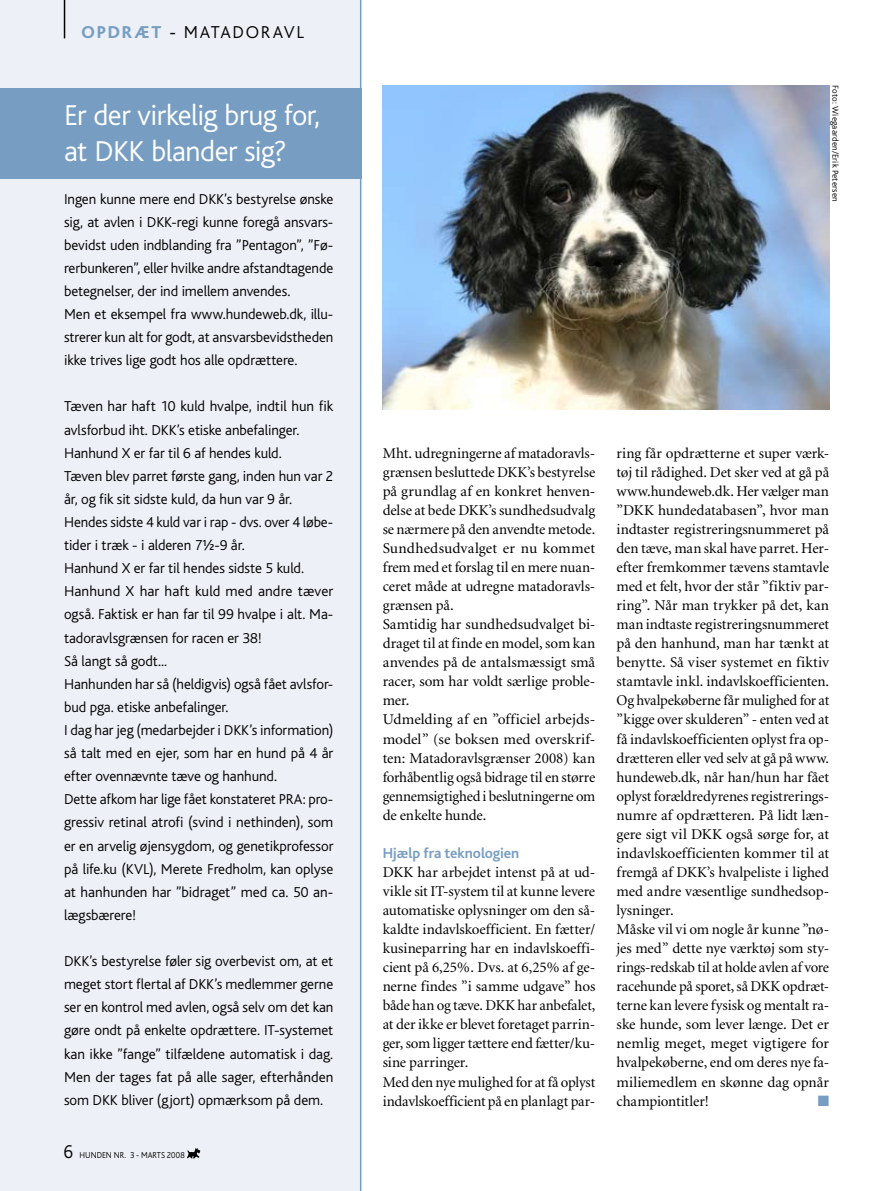
<style>
.page{position:relative;width:893px;height:1191px;background:#fff}
.page>*{position:absolute;margin:0;border:0;box-sizing:border-box;transform-origin:0 0}
.t1{font:300 30px/36px "Bliss";letter-spacing:-.02em;color:#fff}
.t2{font:300 18px "Bliss";letter-spacing:.095em;color:#000}
.t3{font:15px/19px "Minion";letter-spacing:-.005em;color:#000}
.t4{font:300 15px/23.1px "Bliss";letter-spacing:-.005em;color:#000}
.t5{font:700 15px "Bliss";letter-spacing:-.005em;color:#779ec2}
.t6{font:15px "Zapf Dingbats ITC";color:#779ec2}
.t7{font:300 9px "Bliss";letter-spacing:.015em;color:#000}
.t8{font:300 9px "Bliss";letter-spacing:.015em;color:#000;scale:.93 1}
.s1{font-weight:800;color:#779ec2}
.s2{font-weight:400}
</style>
<div class="page">
<div style="left:0;top:0;width:361px;height:1191px;background:#edf0f6"></div>
<svg style="left:187px;top:1147px;width:13px;height:11px"></svg>
<img style="left:383px;top:85px;width:446px;height:324px">
<hr style="left:64px;top:0;width:1px;height:38px;background:#000">
<div style="left:0;top:88px;width:361px;height:90px;background:#779ec2"></div>
<svg style="left:64px;top:1145px;width:8px;height:13px"></svg>
<p class="t2" style="left:82px;top:23px;width:224px"><span class="s1">opdræt</span> <span class="s2">-</span> Matadoravl</p>
<h1 class="t1" style="left:64px;top:98px;width:258px">Er der virkelig brug for, at DKK blander sig?</h1>
<p class="t4" style="left:64px;top:187px;width:271px">Ingen kunne mere end DKK’s bestyrelse ønske sig, at avlen i DKK-regi kunne foregå ansvars&shy;bevidst uden indblanding fra ”Pentagon”, ”Fø&shy;rerbunkeren”, eller hvilke andre afstandtagende betegnelser, der ind imellem anvendes.<br>M en et eksempel fra www.hundeweb.dk, illu&shy;strerer kun alt for godt, at ansvarsbevidstheden ikke trives lige godt hos alle opdrættere.</p>
<p class="t4" style="left:64px;top:395px;width:271px">Tæven har haft 10 kuld hvalpe, indtil hun fik avlsforbud iht. DKK’s etiske anbefalinger.<br>Hanhund X er far til 6 af hendes kuld.<br>Tæven blev parret første gang, inden hun var 2 år, og fik sit sidste kuld, da hun var 9 år.<br>Hendes sidste 4 kuld var i rap - dvs. over 4 løbe&shy;tider i træk - i alderen 7½-9 år.<br>Hanhund X er far til hendes sidste 5 kuld.<br>Hanhund X har haft kuld med andre tæver også. Faktisk er han far til 99 hvalpe i alt. M a&shy;tadoravlsgrænsen for racen er 38!<br>Så langt så godt...<br>Hanhunden har så (heldigvis) også fået avlsfor&shy;bud pga. etiske anbefalinger.<br>I dag har jeg (medarbejder i DKK’s information) så talt med en ejer, som har en hund på 4 år efter ovennævnte tæve og hanhund.<br>Dette afkom har lige fået konstateret PRA: pro&shy;gressiv retinal atrofi (svind i nethinden), som er en arvelig øjensygdom, og genetikprofessor på life.ku (KVL), M erete Fredholm, kan oplyse at hanhunden har ”bidraget” med ca. 50 an&shy;lægsbærere!</p>
<p class="t4" style="left:64px;top:950px;width:271px;text-align:justify">DKK’s bestyrelse føler sig overbevist om, at et meget stort flertal af DKK’s medlemmer gerne ser en kontrol med avlen, også selv om det kan gøre ondt på enkelte opdrættere. IT-systemet kan ikke ”fange” tilfældene automatisk i dag.<br>M en der tages fat på alle sager, efterhånden som DKK bliver (gjort) opmærksom på dem.</p>
<p class="t8" style="left:79px;top:1150px;width:115px">HUNDEN n r. 3 - marts 2008</p>
<p class="t7" style="left:840px;top:85px;width:118px;rotate:90deg">Foto: Wiegaarden/Erik Petersen</p>
<p class="t3" style="left:383px;top:444px;width:214px">Mht. udregningerne af matadoravls&shy;grænsen besluttede DKK’s bestyrelse på grundlag af en konkret henven&shy;delse at bede DKK’s sundhedsudvalg se nærmere på den anvendte metode.<br>Sundhedsudvalget er nu kommet frem med et forslag til en mere nuan&shy;ceret måde at udregne matadoravls&shy;grænsen på.<br>Samtidig har sundhedsudvalget bi&shy;draget til at finde en model, som kan anvendes på de antalsmæssigt små racer, som har voldt særlige proble&shy;mer.<br>Udmelding af en ”officiel arbejds&shy;model” (se boksen med overskrif&shy;ten: Matadoravlsgrænser 2008) kan forhåbentlig også bidrage til en større gennemsigtighed i beslutningerne om de enkelte hunde.</p>
<p class="t5" style="left:383px;top:845px;width:138px">Hjælp fra teknologien</p>
<p class="t3" style="left:383px;top:863px;width:214px">DKK har arbejdet intenst på at ud&shy;vikle sit IT-system til at kunne levere automatiske oplysninger om den så&shy;kaldte indavlskoefficient. En fætter/ kusineparring har en indavlskoeffi&shy;cient på 6,25%. Dvs. at 6,25% af ge&shy;nerne findes ”i samme udgave” hos både han og tæve. DKK har anbefalet, at der ikke er blevet foretaget parrin&shy;ger, som ligger tættere end fætter/ku&shy;sine parringer.<br>Med den nye mulighed for at få oplyst indavlskoefficient på en planlagt par-</p>
<p class="t3" style="left:617px;top:444px;width:214px">ring får opdrætterne et super værk&shy;tøj til rådighed. Det sker ved at gå på www.hundeweb.dk. Her vælger man ”DKK hundedatabasen”, hvor man indtaster registreringsnummeret på den tæve, man skal have parret. Her&shy;efter fremkommer tævens stamtavle med et felt, hvor der står ”fiktiv par&shy;ring”. Når man trykker på det, kan man indtaste registreringsnummeret på den hanhund, man har tænkt at benytte. Så viser systemet en fiktiv stamtavle inkl. indavlskoefficienten.<br>Og hvalpekøberne får mulighed for at ”kigge over skulderen” - enten ved at få indavlskoefficienten oplyst fra op&shy;drætteren eller ved selv at gå på www. hundeweb.dk, når han/hun har fået oplyst forældredyrenes registrerings&shy;numre af opdrætteren. På lidt læn&shy;gere sigt vil DKK også sørge for, at indavlskoefficienten kommer til at fremgå af DKK’s hvalpeliste i lighed med andre væsentlige sundhedsop&shy;lysninger.<br>Måske vil vi om nogle år kunne ”nø&shy;jes med” dette nye værktøj som sty&shy;rings-redskab til at holde avlen af vore racehunde på sporet, så DKK opdræt&shy;terne kan levere fysisk og mentalt ra&shy;ske hunde, som lever længe. Det er nemlig meget, meget vigtigere for hvalpekøberne, end om deres nye fa&shy;miliemedlem en skønne dag opnår championtitler!</p>
<p class="t6" style="left:818px;top:1093px;width:13px">■</p>
</div>
